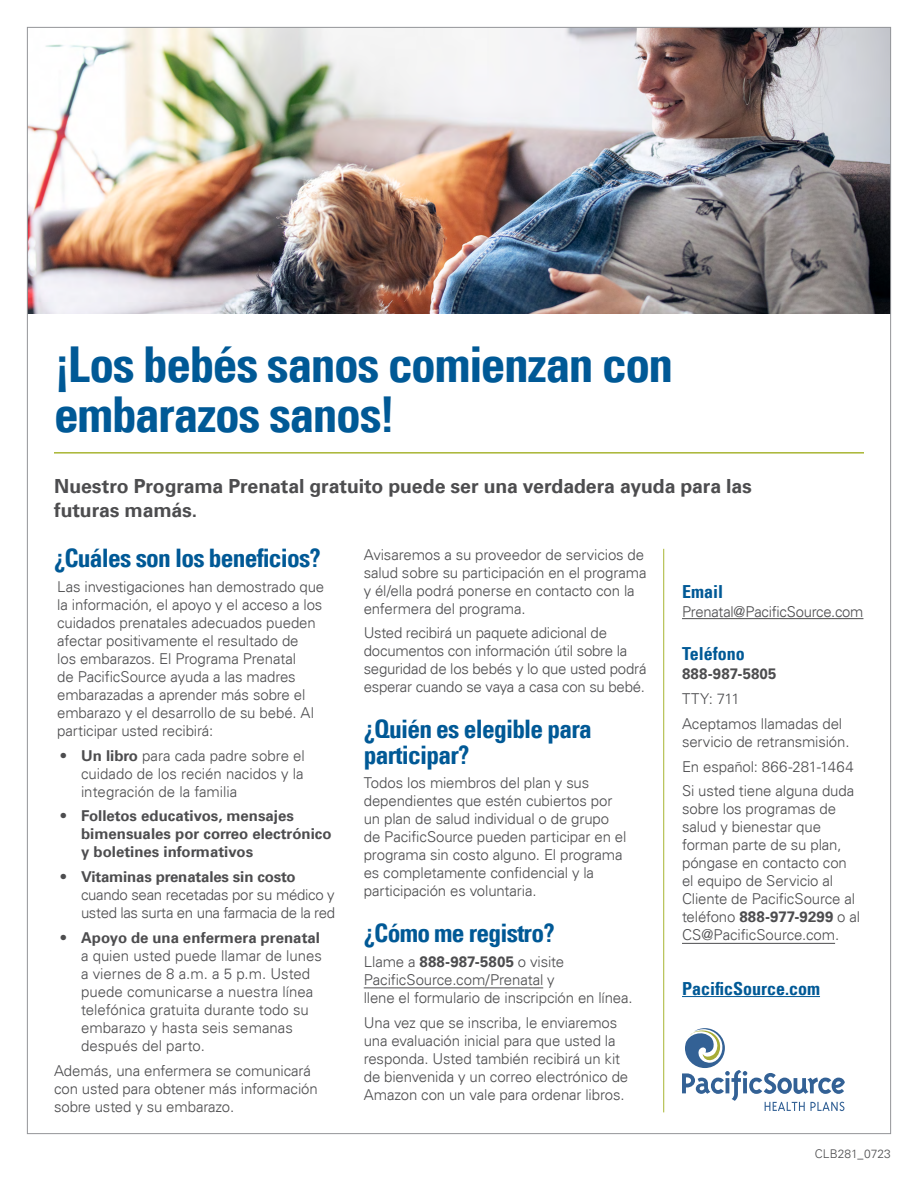
<style>
.page{position:relative;width:918px;height:1188px;background:#fff}
.page>*{position:absolute;margin:0;border:0;box-sizing:border-box;transform-origin:0 0}
.t1{font:700 condensed 49.5px/49.5px "Univers LT";letter-spacing:-.03em;color:#005996}
.Header_3{font:700 condensed 25.5px/25.5px "Univers LT";letter-spacing:-.03em;color:#005996}
.t2{font:700 19.5px/24px "Univers LT";letter-spacing:-.005em;color:#4d4d4f}
.Contact_Info_-_Blue_Header{font:700 condensed 18px "Univers LT";color:#005996}
.Body{font:300 15px/18px "Univers LT";letter-spacing:-.01em;color:#4d4d4f}
.Body-2{font:700 15px/18px "Univers LT";color:#4d4d4f}
.t3{font:300 12px "Univers LT";letter-spacing:.005em;color:#4d4d4f}
.s1{font-weight:700}
</style>
<div class="page">
<hr style="left:54px;top:452px;width:810px;height:2px;background:#a9b533">
<img style="left:29px;top:29px;width:860px;height:284px">
<hr style="left:364px;top:988px;width:179px;height:1px;background:#4d4d4f">
<hr style="left:682px;top:618px;width:181px;height:1px;background:#4d4d4f">
<hr style="left:682px;top:943px;width:153px;height:1px;background:#4d4d4f">
<hr style="left:682px;top:996px;width:138px;height:1px;background:#005996">
<hr style="left:663px;top:549px;width:1px;height:563px;background:#a9b533">
<svg style="left:682px;top:1028px;width:163px;height:83px"></svg>
<p class="t1" style="left:54px;top:340px;width:621px">¡Los bebés sanos comienzan con embarazos sanos!</p>
<p class="t2" style="left:54px;top:474px;width:699px">Nuestro Programa Prenatal gratuito puede ser una verdadera ayuda para las futuras mamás.</p>
<p class="Header_3" style="left:54px;top:545px;width:268px">¿Cuáles son los beneficios?</p>
<p class="Body" style="left:57px;top:578px;width:269px">Las investigaciones han demostrado que la información, el apoyo y el acceso a los cuidados prenatales adecuados pueden afectar positivamente el resultado de<br>los embarazos. El Programa Prenatal<br>de PacificSource ayuda a las madres embarazadas a aprender más sobre el embarazo y el desarrollo de su bebé. Al participar usted recibirá:</p>
<p class="Body" style="left:81px;top:746px;width:225px;text-align:justify;text-indent:-20px"><span class="s1">• Un libro</span> para cada padre sobre el cuidado de los recién nacidos y la integración de la familia</p>
<p class="Body-2" style="left:81px;top:807px;width:252px;text-indent:-20px">• Folletos educativos, mensajes bimensuales por correo electrónico y boletines informativos</p>
<p class="Body" style="left:81px;top:868px;width:256px;text-indent:-20px"><span class="s1">• Vitaminas prenatales sin costo </span>cuando sean recetadas por su médico y usted las surta en una farmacia de la red</p>
<p class="Body" style="left:81px;top:929px;width:243px;text-indent:-20px"><span class="s1">• Apoyo de una enfermera prenatal </span>a quien usted puede llamar de lunes a viernes de 8 a.m. a 5 p.m. Usted puede comunicarse a nuestra línea telefónica gratuita durante todo su embarazo y hasta seis semanas después del parto.</p>
<p class="Body" style="left:54px;top:1061px;width:265px">Además, una enfermera se comunicará con usted para obtener más información sobre usted y su embarazo.</p>
<p class="Body" style="left:364px;top:545px;width:284px">Avisaremos a su proveedor de servicios de salud sobre su participación en el programa y él/ella podrá ponerse en contacto con la enfermera del programa.</p>
<p class="Body" style="left:364px;top:624px;width:284px">Usted recibirá un paquete adicional de documentos con información útil sobre la seguridad de los bebés y lo que usted podrá esperar cuando se vaya a casa con su bebé.</p>
<p class="Header_3" style="left:364px;top:716px;width:230px">¿Quién es elegible para participar?</p>
<p class="Body" style="left:364px;top:774px;width:264px">Todos los miembros del plan y sus dependientes que estén cubiertos por un plan de salud individual o de grupo de PacificSource pueden participar en el programa sin costo alguno. El programa es completamente confidencial y la participación es voluntaria.</p>
<p class="Header_3" style="left:364px;top:920px;width:192px">¿Cómo me registro?</p>
<p class="Body" style="left:364px;top:953px;width:271px">Llame a <span class="s1">888-987-5805</span> o visite<br>PacificSource.com/Prenatal y<br>llene el formulario de inscripción en línea.</p>
<p class="Body" style="left:364px;top:1013px;width:266px">Una vez que se inscriba, le enviaremos una evaluación inicial para que usted la responda. Usted también recibirá un kit de bienvenida y un correo electrónico de Amazon con un vale para ordenar libros.</p>
<p class="Contact_Info_-_Blue_Header" style="left:682px;top:581px;width:43px">Email</p>
<p class="Body" style="left:682px;top:603px;width:183px">Prenatal@PacificSource.com</p>
<p class="Contact_Info_-_Blue_Header" style="left:682px;top:643px;width:64px">Teléfono</p>
<p class="Body-2" style="left:682px;top:665px;width:96px">888-987-5805</p>
<p class="Body" style="left:682px;top:690px;width:59px">TTY: 711</p>
<p class="Body" style="left:682px;top:715px;width:169px">Aceptamos llamadas del servicio de retransmisión.</p>
<p class="Body" style="left:682px;top:757px;width:173px">En español: 866-281-1464</p>
<p class="Body" style="left:682px;top:782px;width:180px">Si usted tiene alguna duda sobre los programas de salud y bienestar que forman parte de su plan, póngase en contacto con el equipo de Servicio al<br>Cliente de PacificSource al teléfono <span class="s1">888-977-9299</span> o al<br>CS@PacificSource.com.</p>
<p class="Contact_Info_-_Blue_Header" style="left:682px;top:977px;width:140px">PacificSource.com</p>
<p class="t3" style="left:815px;top:1147px;width:78px">CLB281_0723</p>
</div>
